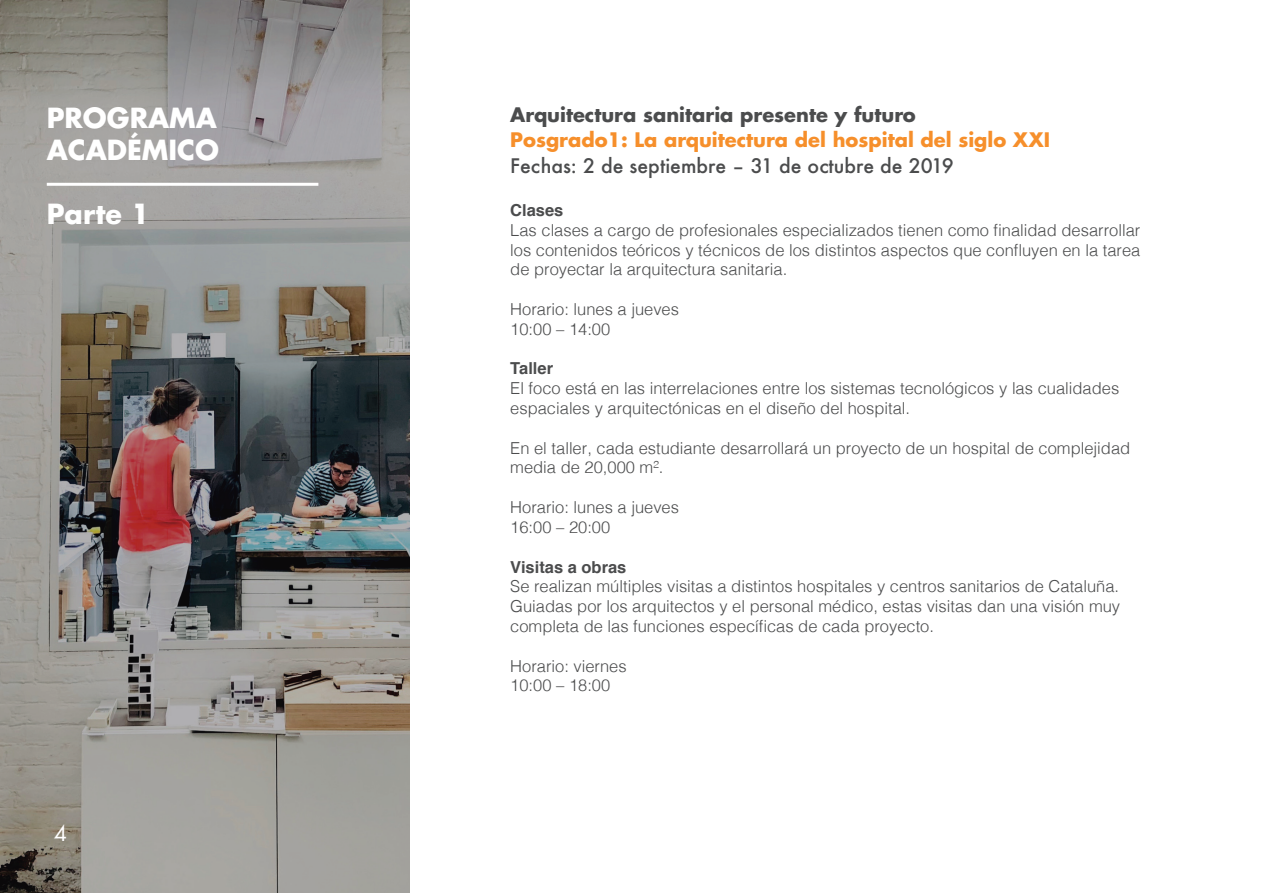
<style>
.page{position:relative;width:1263px;height:893px;background:#fff}
.page>*{position:absolute;margin:0;border:0;box-sizing:border-box;transform-origin:0 0}
.t1{font:700 27px/32.4px "Futura LT";color:#fff}
.t2{font:21px "Futura";color:#fff}
.t3{font:700 19.5px "Futura";color:#f68f2b}
.t4{font:500 19.5px "Futura";color:#4b4c4d}
.t5{font:700 19.5px "Futura";color:#4b4c4d}
.t6{font:300 16.5px/19.8px "Helvetica";color:#4b4c4d}
.t7{font:700 16.5px "Helvetica";color:#4b4c4d}
</style>
<div class="page">
<hr style="left:1262px;top:0;width:1px;height:893px;background:#231f20">
<svg style="left:0;top:0;width:410px;height:893px;background:#888582"></svg>
<hr style="left:47px;top:183px;width:271px;height:3px;background:#fff">
<h1 class="t1" style="left:47px;top:101px;width:174px">PROGRAMA<br>ACADÉMICO</h1>
<h1 class="t1" style="left:47px;top:197px;width:104px">Parte 1</h1>
<p class="t2" style="left:54px;top:820px;width:14px">4</p>
<p class="t5" style="left:510px;top:102px;width:407px">Arquitectura sanitaria presente y futuro</p>
<p class="t3" style="left:510px;top:127px;width:541px">Posgrado1: La arquitectura del hospital del siglo XXI</p>
<p class="t4" style="left:510px;top:152px;width:445px">Fechas: 2 de septiembre – 31 de octubre de 2019</p>
<p class="t7" style="left:510px;top:197px;width:55px">Clases</p>
<p class="t6" style="left:510px;top:219px;width:632px;text-align:justify">Las clases a cargo de profesionales especializados tienen como finalidad desarrollar los contenidos teóricos y técnicos de los distintos aspectos que confluyen en la tarea de proyectar la arquitectura sanitaria.</p>
<p class="t6" style="left:510px;top:298px;width:170px">Horario: lunes a jueves<br>10:00 – 14:00</p>
<p class="t7" style="left:510px;top:355px;width:44px">Taller</p>
<p class="t6" style="left:510px;top:377px;width:610px">El foco está en las interrelaciones entre los sistemas tecnológicos y las cualidades espaciales y arquitectónicas en el diseño del hospital.</p>
<p class="t6" style="left:510px;top:437px;width:621px">En el taller, cada estudiante desarrollará un proyecto de un hospital de complejidad media de 20,000 m².</p>
<p class="t6" style="left:510px;top:496px;width:170px">Horario: lunes a jueves<br>16:00 – 20:00</p>
<p class="t7" style="left:510px;top:553px;width:118px">Visitas a obras</p>
<p class="t6" style="left:510px;top:575px;width:611px;text-align:justify">Se realizan múltiples visitas a distintos hospitales y centros sanitarios de Cataluña.<br>Guiadas por los arquitectos y el personal médico, estas visitas dan una visión muy completa de las funciones específicas de cada proyecto.</p>
<p class="t6" style="left:510px;top:655px;width:118px">Horario: viernes<br>10:00 – 18:00</p>
</div>
